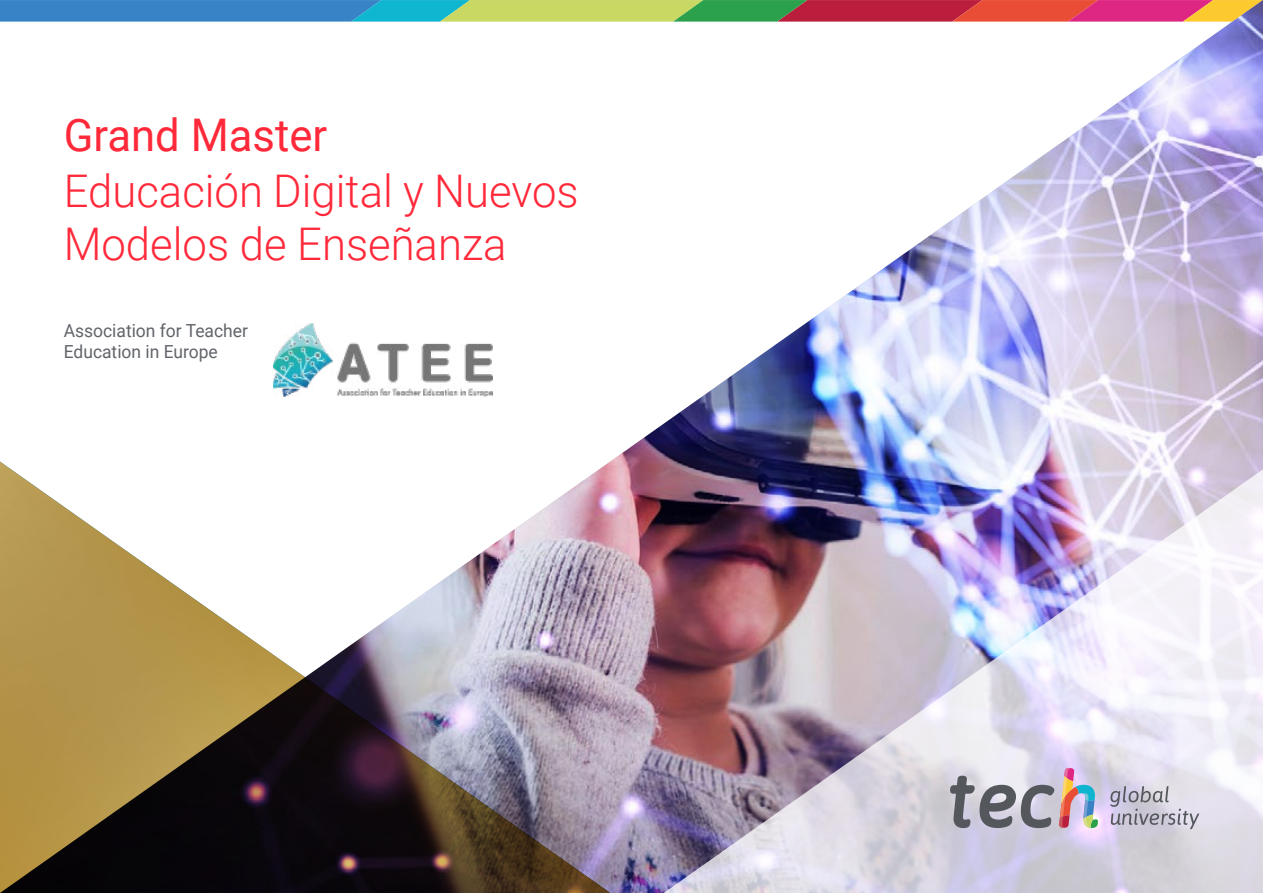
<style>
.page{position:relative;width:1263px;height:893px;background:#fff}
.page>*{position:absolute;margin:0;border:0;box-sizing:border-box;transform-origin:0 0}
.t1{font:300 45px/52.5px "Roboto";color:#ff293a}
.t2{font:45px "Roboto";color:#ff293a}
.t3{font:18px/21px "Roboto";color:#61646a}
</style>
<div class="page">
<img style="left:0;top:0;width:1263px;height:454px">
<img style="left:640px;top:454px;width:623px;height:439px">
<img style="left:0;top:446px;width:640px;height:447px">
<img style="left:0;top:453px;width:627px;height:440px">
<img style="left:273px;top:324px;width:220px;height:73px">
<svg style="left:1110px;top:786px;width:89px;height:43px;background:#c0bdca"></svg>
<svg style="left:950px;top:768px;width:148px;height:60px;background:#b0abb5"></svg>
<p class="t2" style="left:64px;top:103px;width:265px">Grand Master</p>
<p class="t1" style="left:64px;top:164px;width:516px">Educación Digital y Nuevos<br>Modelos de Enseñanza</p>
<p class="t3" style="left:64px;top:320px;width:186px">Association for Teacher<br>Education in Europe</p>
</div>
